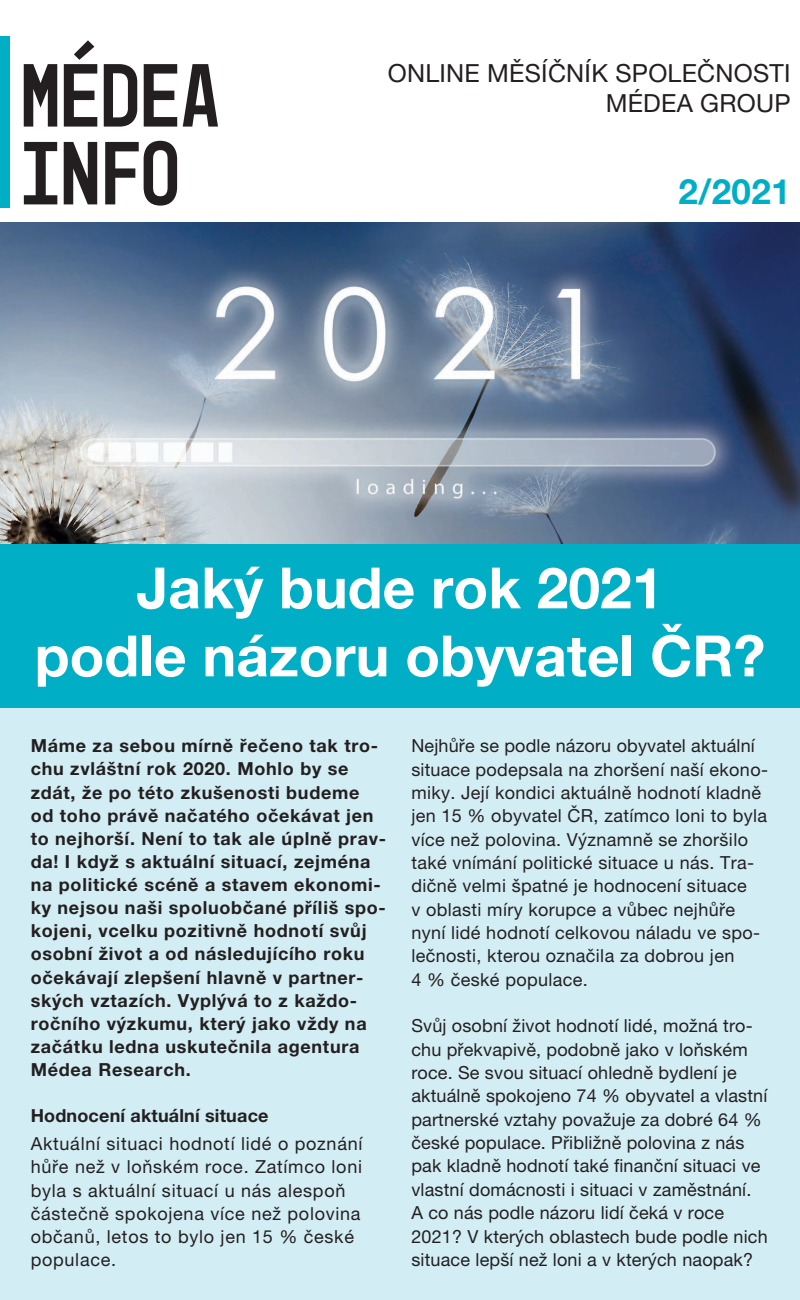
<style>
.page{position:relative;width:800px;height:1300px;background:#fff}
.page>*{position:absolute;margin:0;border:0;box-sizing:border-box;transform-origin:0 0}
.t1{font:700 57px/68px "Helvetica Neue LT Pro";color:#fff;text-align:center}
.t2{font:700 35px "Helvetica Neue LT Pro";color:#00aec5}
.t3{font:25px/30px "Helvetica Neue LT Pro";letter-spacing:.01em;color:#231f20;text-align:right}
.t4{font:18px/23.3px "Helvetica Neue LT Pro";letter-spacing:.02em;color:#231f20}
.t5{font:700 18px/23.1px "Helvetica Neue LT Pro";letter-spacing:.04em;color:#231f20}
.t6{font:18px/23.1px "Helvetica Neue LT Pro";letter-spacing:.04em;color:#231f20}
.t7{font:700 18px "Helvetica Neue LT Pro";letter-spacing:.01em;color:#231f20}
</style>
<div class="page">
<div style="left:0;top:525px;width:800px;height:775px;background:#d2edf3"></div>
<div style="left:0;top:37px;width:10px;height:171px;background:#00aec5"></div>
<svg style="left:24px;top:141px;width:153px;height:65px"></svg>
<svg style="left:24px;top:40px;width:194px;height:87px"></svg>
<div style="left:0;top:541px;width:800px;height:167px;background:#00aec5"></div>
<img style="left:0;top:222px;width:800px;height:322px">
<h3 class="t3" style="left:388px;top:57px;width:404px">ONLINE MĚSÍČNÍK SPOLEČNOSTI<br>MÉDEA GROUP</h3>
<h2 class="t2" style="left:679px;top:170px;width:114px">2/2021</h2>
<h1 class="t1" style="left:35px;top:553px;width:732px">Jaký bude rok 2021<br>podle názoru obyvatel ČR?</h1>
<p class="t5" style="left:31px;top:734px;width:357px">Máme za sebou mírně řečeno tak tro&shy;chu zvláštní rok 2020. Mohlo by se zdát, že po této zkušenosti budeme od toho právě načatého očekávat jen to nejhorší. Není to tak ale úplně prav&shy;da! I když s aktuální situací, zejména na politické scéně a stavem ekonomi&shy;ky nejsou naši spoluobčané příliš spo&shy;kojeni, vcelku pozitivně hodnotí svůj osobní život a od následujícího roku očekávají zlepšení hlavně v partner&shy;ských vztazích. Vyplývá to z každo&shy;ročního výzkumu, který jako vždy na začátku ledna uskutečnila agentura Médea Research.</p>
<p class="t7" style="left:31px;top:1105px;width:239px">Hodnocení aktuální situace</p>
<p class="t6" style="left:31px;top:1132px;width:333px">Aktuální situaci hodnotí lidé o poznání hůře než v loňském roce. Zatímco loni byla s aktuální situací u nás alespoň částečně spokojena více než polovina občanů, letos to bylo jen 15 % české populace.</p>
<p class="t4" style="left:411px;top:734px;width:358px">Nejhůře se podle názoru obyvatel aktuální situace podepsala na zhoršení naší ekono&shy;miky. Její kondici aktuálně hodnotí kladně jen 15 % obyvatel ČR, zatímco loni to byla více než polovina. Významně se zhoršilo také vnímání politické situace u nás. Tra&shy;dičně velmi špatné je hodnocení situace<br>v oblasti míry korupce a vůbec nejhůře nyní lidé hodnotí celkovou náladu ve spo&shy;lečnosti, kterou označila za dobrou jen<br>4 % české populace.</p>
<p class="t4" style="left:411px;top:1014px;width:358px">Svůj osobní život hodnotí lidé, možná tro&shy;chu překvapivě, podobně jako v loňském roce. Se svou situací ohledně bydlení je aktuálně spokojeno 74 % obyvatel a vlastní partnerské vztahy považuje za dobré 64 % české populace. Přibližně polovina z nás pak kladně hodnotí také finanční situaci ve vlastní domácnosti i situaci v zaměstnání.<br>A co nás podle názoru lidí čeká v roce 2021? V kterých oblastech bude podle nich situace lepší než loni a v kterých naopak?</p>
</div>
